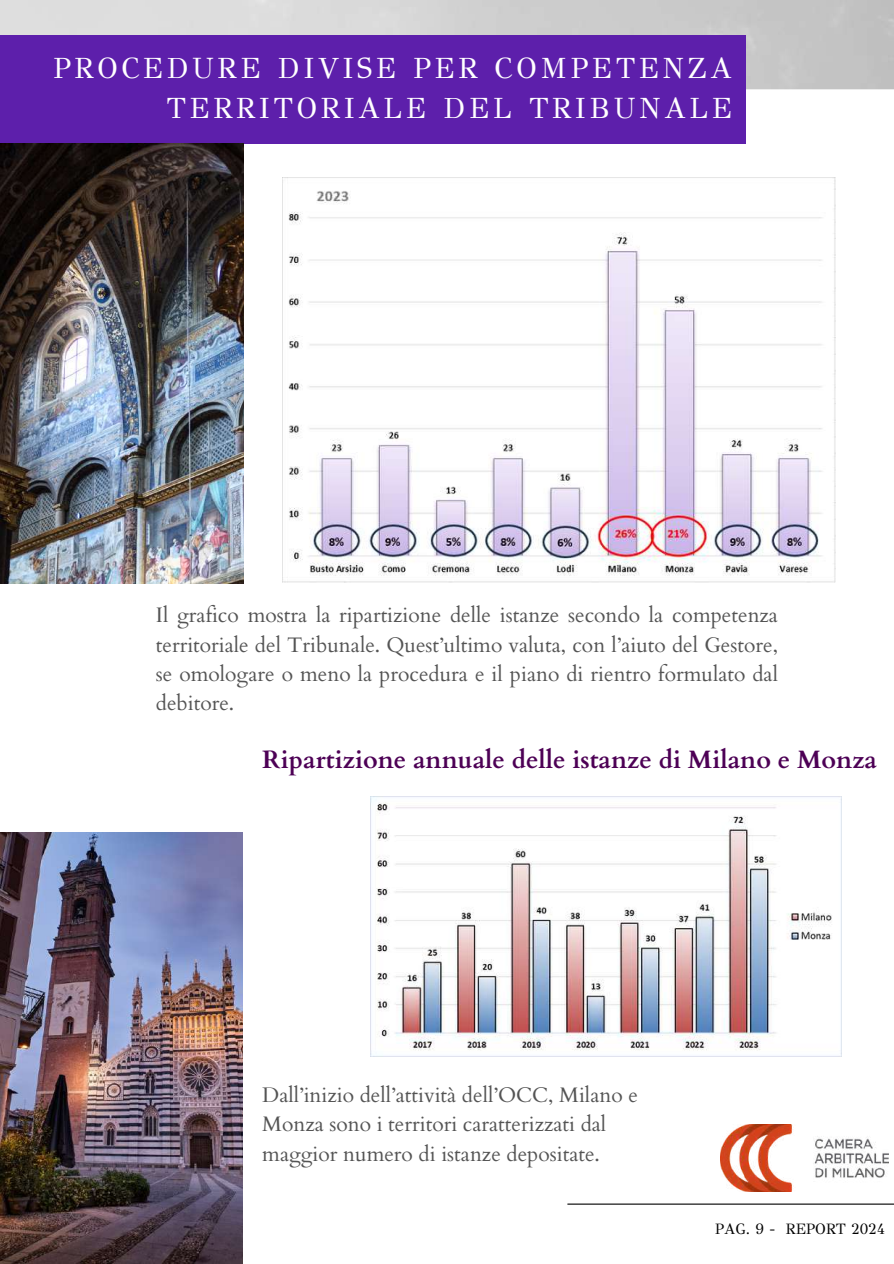
<style>
.page{position:relative;width:894px;height:1264px;background:#fff}
.page>*{position:absolute;margin:0;border:0;box-sizing:border-box;transform-origin:0 0}
.t1{font:29.25px/40.3px "GFS Didot";letter-spacing:.12em;color:#fff;text-align:right}
.t2{font:700 25.2px "Cardo";color:#4d0055}
.t3{font:21px/29.2px "Cardo";color:#545454;text-align:justify}
.t4{font:15px "GFS Didot";color:#000}
</style>
<div class="page">
<img style="left:0;top:0;width:893px;height:89px">
<div style="left:0;top:35px;width:745px;height:108px;background:#5d1fab"></div>
<img style="left:0;top:832px;width:243px;height:431px">
<img style="left:0;top:143px;width:243px;height:440px">
<img style="left:282px;top:177px;width:553px;height:405px">
<hr style="left:567px;top:1203px;width:326px;height:1px;background:#000">
<img style="left:720px;top:1124px;width:168px;height:67px">
<img style="left:370px;top:796px;width:471px;height:260px">
<h1 class="t1" style="left:53px;top:48px;width:680px">PROCEDURE DIVISE PER COMPETENZA<br>TERRITORIALE DEL TRIBUNALE</h1>
<p class="t3" style="left:156px;top:601px;width:623px">Il grafico mostra la ripartizione delle istanze secondo la competenza territoriale del Tribunale. Quest’ultimo valuta, con l’aiuto del Gestore, se omologare o meno la procedura e il piano di rientro formulato dal debitore.</p>
<p class="t2" style="left:262px;top:742px;width:616px">Ripartizione annuale delle istanze di Milano e Monza</p>
<p class="t3" style="left:262px;top:1080px;width:377px;text-align:left">Dall’inizio dell’attività dell’OCC, Milano e<br>Monza sono i territori caratterizzati dal maggior numero di istanze depositate.</p>
<p class="t4" style="left:715px;top:1219px;width:171px">PAG. 9 - REPORT 2024</p>
</div>
